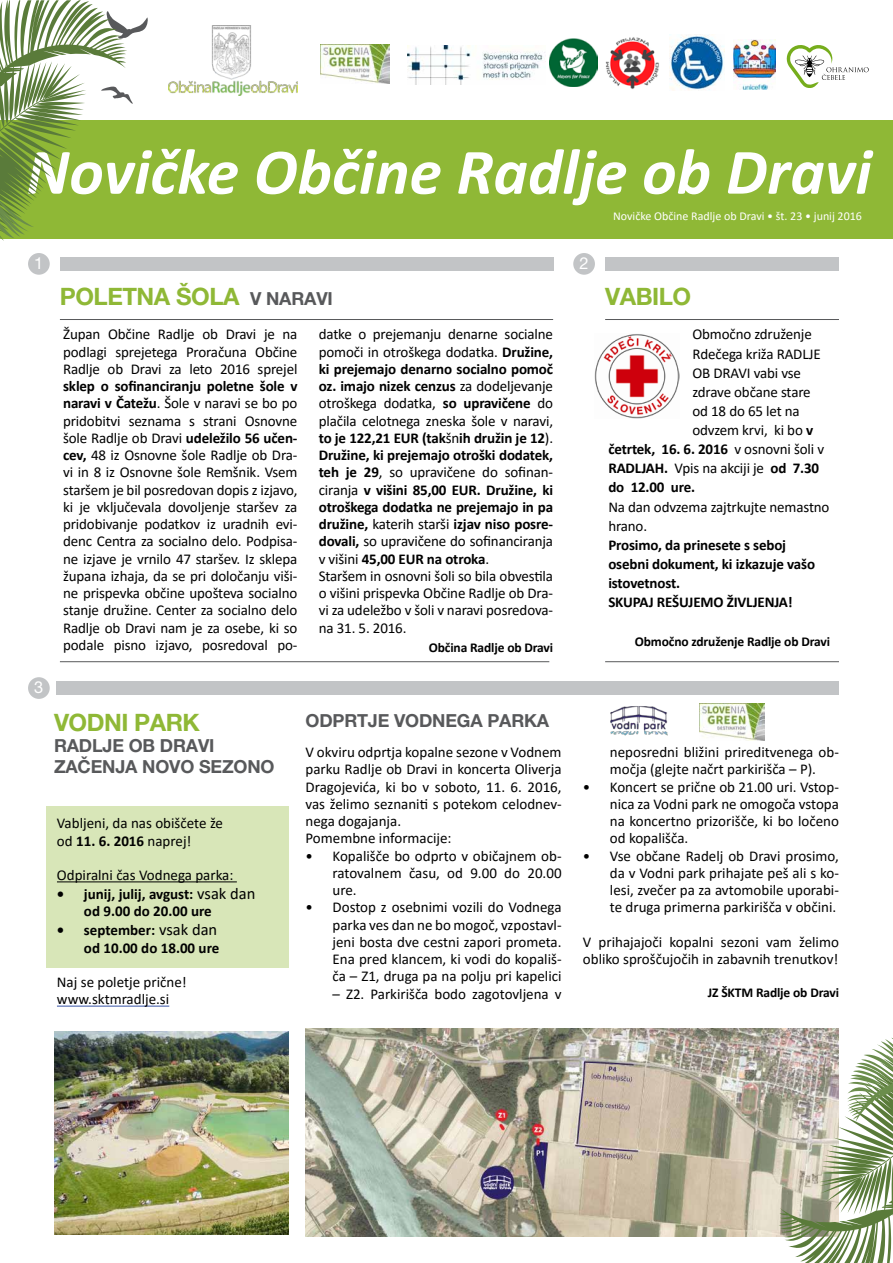
<style>
.page{position:relative;width:893px;height:1263px;background:#fff}
.page>*{position:absolute;margin:0;border:0;box-sizing:border-box;transform-origin:0 0}
.t1{font:700 24px "Helvetica Neue LT Pro";letter-spacing:-.02em;color:#8fb836}
.t2{font:700 18px/20.7px "Helvetica Neue LT Pro";letter-spacing:-.01em;color:#58595b}
.t3{font:16.5px "Helvetica Neue LT Pro";color:#fff}
.t4{font:15px/17.2px "Calibri";letter-spacing:-.01em;color:#000}
.t5{font:700 15px/19.2px "Calibri";letter-spacing:-.01em;color:#000}
.t6{font:700 13.5px "Calibri";letter-spacing:-.01em;color:#000}
.t7{font:12px "Calibri";color:#fff}
.s1{font-size:18px;color:#58595b}
.s2{font-weight:700}
.s3{font-weight:400;font-size:16.5px}
.s4{font-weight:400}
</style>
<div class="page">
<div style="left:46px;top:806px;width:242px;height:161px;background:#d8e6b8"></div>
<div style="left:0;top:121px;width:893px;height:118px;background:#8fb836"></div>
<img style="left:168px;top:26px;width:129px;height:69px">
<img style="left:605px;top:37px;width:54px;height:52px">
<img style="left:669px;top:35px;width:56px;height:56px">
<img style="left:733px;top:40px;width:42px;height:50px">
<svg style="left:786px;top:45px;width:83px;height:43px"></svg>
<img style="left:549px;top:39px;width:48px;height:48px">
<img style="left:407px;top:45px;width:139px;height:39px">
<img style="left:321px;top:44px;width:69px;height:39px">
<div style="left:57px;top:681px;width:782px;height:14px;background:#c2c4c6"></div>
<div style="left:60px;top:257px;width:493px;height:13px;background:#c2c4c6"></div>
<div style="left:605px;top:257px;width:234px;height:13px;background:#c2c4c6"></div>
<div style="left:28px;top:677px;width:22px;height:22px;background:#c2c4c6;border-radius:50%"></div>
<div style="left:28px;top:253px;width:22px;height:22px;background:#c2c4c6;border-radius:50%"></div>
<div style="left:573px;top:253px;width:22px;height:22px;background:#c2c4c6;border-radius:50%"></div>
<hr style="left:60px;top:319px;width:493px;height:1px;background:#58595b">
<hr style="left:605px;top:319px;width:234px;height:1px;background:#58595b">
<hr style="left:60px;top:661px;width:489px;height:1px;background:#58595b">
<hr style="left:605px;top:661px;width:234px;height:1px;background:#58595b">
<svg style="left:28px;top:149px;width:845px;height:56px"></svg>
<hr style="left:57px;top:881px;width:180px;height:1px;background:#000">
<hr style="left:57px;top:1006px;width:112px;height:1px;background:#3753a4">
<img style="left:610px;top:706px;width:58px;height:30px">
<img style="left:54px;top:1031px;width:234px;height:203px">
<img style="left:306px;top:1028px;width:533px;height:208px">
<img style="left:595px;top:334px;width:85px;height:85px">
<img style="left:699px;top:703px;width:66px;height:37px">
<svg style="left:778px;top:1200px;width:115px;height:57px"></svg>
<svg style="left:829px;top:1038px;width:64px;height:120px"></svg>
<svg style="left:106px;top:11px;width:42px;height:28px"></svg>
<svg style="left:0;top:0;width:85px;height:132px"></svg>
<svg style="left:0;top:201px;width:34px;height:40px"></svg>
<svg style="left:101px;top:87px;width:32px;height:17px"></svg>
<p class="t3" style="left:34px;top:253px;width:11px">1</p>
<p class="t3" style="left:579px;top:253px;width:11px">2</p>
<p class="t7" style="left:613px;top:207px;width:250px">Novičke Občine Radlje ob Dravi • št. 23 • junij 2016</p>
<h1 class="t1" style="left:60px;top:282px;width:274px">POLETNA ŠOLA <span class="s1">V NARAVI</span></h1>
<h1 class="t1" style="left:605px;top:282px;width:88px">VABILO</h1>
<p class="t3" style="left:34px;top:677px;width:11px">3</p>
<p class="t4" style="left:63px;top:325px;width:236px;text-align:justify">Župan Občine Radlje ob Dravi je na podlagi sprejetega Proračuna Občine Radlje ob Dravi za leto 2016 sprejel</p>
<p class="t4" style="left:63px;top:377px;width:236px;text-align:justify"><span class="s2">sklep o sofinanciranju poletne šole v naravi v Čatežu</span>. Šole v naravi se bo po pridobitvi seznama s strani Osnovne šole Radlje ob Dravi <span class="s2">udeležilo 56 učen&shy;cev,</span> 48 iz Osnovne šole Radlje ob Dra&shy;vi in 8 iz Osnovne šole Remšnik. Vsem staršem je bil posredovan dopis z izjavo, ki je vključevala dovoljenje staršev za pridobivanje podatkov iz uradnih evi&shy;denc Centra za socialno delo. Podpisa&shy;ne izjave je vrnilo 47 staršev. Iz sklepa župana izhaja, da se pri določanju viši&shy;ne prispevka občine upošteva socialno stanje družine. Center za socialno delo Radlje ob Dravi nam je za osebe, ki so podale pisno izjavo, posredoval po-</p>
<p class="t4" style="left:319px;top:325px;width:236px">datke o prejemanju denarne socialne pomoči in otroškega dodatka. <span class="s2">Družine, ki prejemajo denarno socialno pomoč oz. imajo nizek cenzus</span> za dodeljevanje otroškega dodatka, <span class="s2">so upravičene</span> do plačila celotnega zneska šole v naravi, <span class="s2">to je 122,21 EUR (tak</span>šn<span class="s2">ih družin je 12</span>).<br><span class="s2">Družine, ki prejemajo otroški dodatek, teh je 29</span>, so upravičene do sofinan&shy;ciranja <span class="s2">v višini 85,00 EUR. Družine, ki otroškega dodatka ne prejemajo in pa družine,</span> katerih starši <span class="s2">izjav niso posre&shy;dovali,</span> so upravičene do sofinanciranja v višini <span class="s2">45,00 EUR na otroka</span>.<br>Staršem in osnovni šoli so bila obvestila o višini prispevka Občine Radlje ob Dra&shy;vi za udeležbo v šoli v naravi posredova&shy;na 31. 5. 2016.</p>
<p class="t6" style="left:429px;top:638px;width:126px">Občina Radlje ob Dravi</p>
<h1 class="t1" style="left:54px;top:708px;width:147px">VODNI PARK</h1>
<p class="t2" style="left:54px;top:735px;width:222px">RADLJE OB DRAVI<br>ZAČENJA NOVO SEZONO</p>
<p class="t4" style="left:57px;top:814px;width:168px">Vabljeni, da nas obiščete že od <span class="s2">11. 6. 2016</span> naprej!</p>
<p class="t4" style="left:57px;top:866px;width:178px">Odpiralni čas Vodnega parka:</p>
<p class="t5" style="left:84px;top:885px;width:173px;line-height:17.2px;text-indent:-27px">• junij, julij, avgust: <span class="s3">vsak dan </span>od 9.00 do 20.00 ure</p>
<p class="t5" style="left:57px;top:921px;width:164px;line-height:17.2px;text-align:right">• september: <span class="s3">vsak dan </span>od 10.00 do 18.00 ure</p>
<p class="t4" style="left:57px;top:973px;width:131px">Naj se poletje prične! www.sktmradlje.si</p>
<p class="t2" style="left:306px;top:710px;width:245px">ODPRTJE VODNEGA PARKA</p>
<p class="t4" style="left:306px;top:743px;width:258px">V okviru odprtja kopalne sezone v Vodnem parku Radlje ob Dravi in koncerta Oliverja Dragojevića, ki bo v soboto, 11. 6. 2016, vas želimo seznaniti s potekom celodnev&shy;nega dogajanja.<br>Pomembne informacije:</p>
<p class="t4" style="left:333px;top:846px;width:231px;text-align:justify;text-indent:-27px">• Kopališče bo odprto v običajnem ob&shy;ratovalnem času, od 9.00 do 20.00 ure.</p>
<p class="t4" style="left:333px;top:898px;width:231px;text-align:justify;text-indent:-27px">• Dostop z osebnimi vozili do Vodnega parka ves dan ne bo mogoč, vzpostavl&shy;jeni bosta dve cestni zapori prometa.<br>Ena pred klancem, ki vodi do kopališ&shy;ča – Z1, druga pa na polju pri kapelici</p>
<p class="t4" style="left:333px;top:984px;width:231px">– Z2. Parkirišča bodo zagotovljena v</p>
<p class="t4" style="left:692px;top:325px;width:121px">Območno združenje</p>
<p class="t4" style="left:692px;top:345px;width:130px">Rdečega križa RADLJE</p>
<p class="t4" style="left:692px;top:364px;width:110px">OB DRAVI vabi vse</p>
<p class="t4" style="left:692px;top:383px;width:120px">zdrave občane stare</p>
<p class="t4" style="left:692px;top:402px;width:109px">od 18 do 65 let na</p>
<p class="t4" style="left:692px;top:421px;width:122px">odvzem krvi, ki bo <span class="s2">v</span></p>
<p class="t5" style="left:608px;top:439px;width:217px">četrtek, 16. 6. 2016 <span class="s4">v osnovni šoli v</span></p>
<p class="t5" style="left:608px;top:458px;width:212px">RADLJAH. <span class="s4">Vpis na akciji je</span> od 7.30</p>
<p class="t5" style="left:608px;top:477px;width:88px">do 12.00 ure.</p>
<p class="t4" style="left:608px;top:497px;width:223px;line-height:19.2px">Na dan odvzema zajtrkujte nemastno hrano.</p>
<p class="t5" style="left:608px;top:535px;width:208px">Prosimo, da prinesete s seboj osebni dokument, ki izkazuje vašo istovetnost.<br>SKUPAJ REŠUJEMO ŽIVLJENJA!</p>
<p class="t6" style="left:635px;top:631px;width:197px">Območno združenje Radlje ob Dravi</p>
<p class="t4" style="left:610px;top:743px;width:231px">neposredni bližini prireditvenega ob&shy;močja (glejte načrt parkirišča – P).</p>
<p class="t4" style="left:610px;top:777px;width:231px;text-align:justify;text-indent:-27px">• Koncert se prične ob 21.00 uri. Vstop&shy;nica za Vodni park ne omogoča vstopa na koncertno prizorišče, ki bo ločeno od kopališča.</p>
<p class="t4" style="left:610px;top:846px;width:231px;text-align:justify;text-indent:-27px">• Vse občane Radelj ob Dravi prosimo, da v Vodni park prihajate peš ali s ko&shy;lesi, zvečer pa za avtomobile uporabi&shy;te druga primerna parkirišča v občini.</p>
<p class="t4" style="left:583px;top:933px;width:258px">V prihajajoči kopalni sezoni vam želimo obliko sproščujočih in zabavnih trenutkov!</p>
<p class="t6" style="left:708px;top:983px;width:133px">JZ ŠKTM Radlje ob Dravi</p>
</div>
